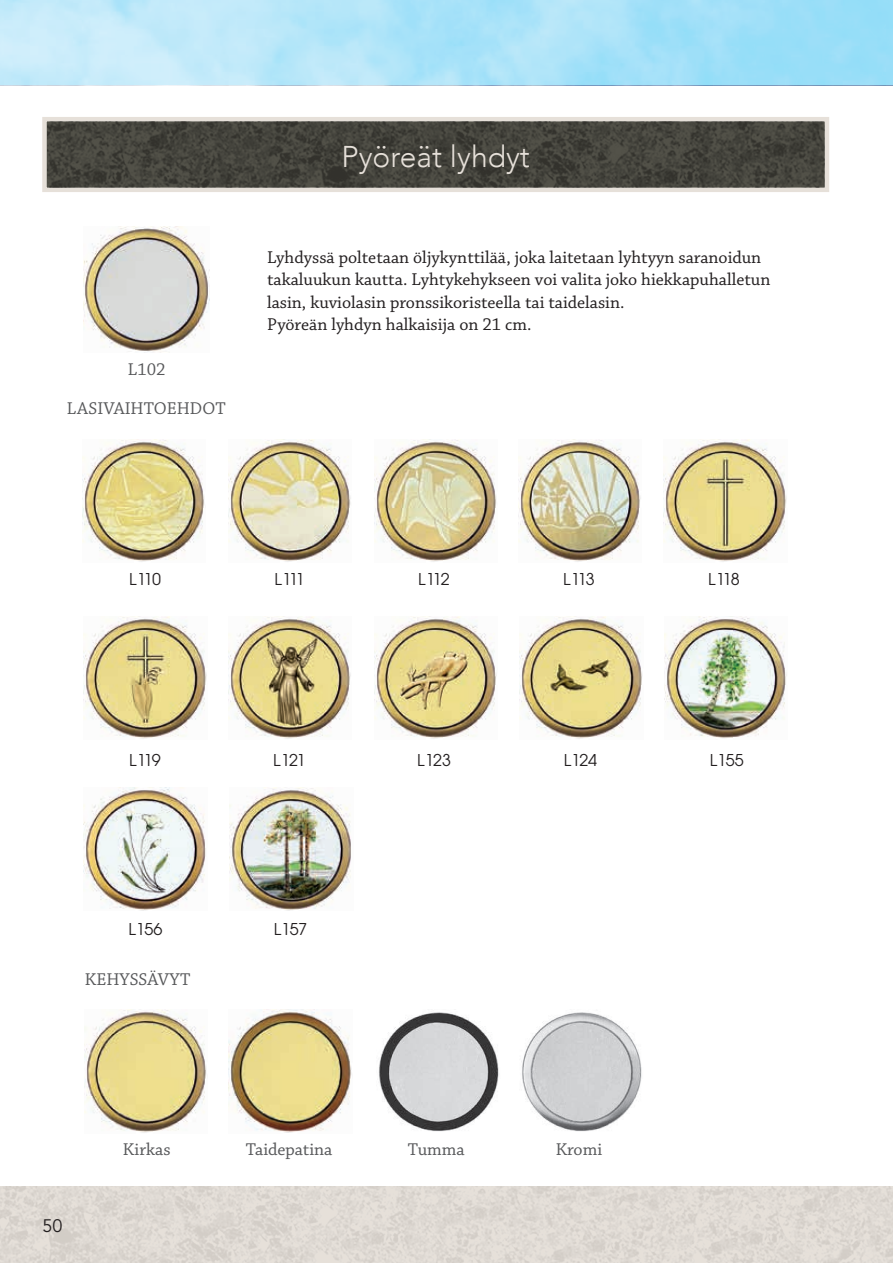
<style>
.page{position:relative;width:893px;height:1263px;background:#fff}
.page>*{position:absolute;margin:0;border:0;box-sizing:border-box;transform-origin:0 0}
.t1{font:300 30px "Avenir";color:#e6e0d9}
.t2{font:18px/22.5px "Chaparral Pro";color:#231f20}
.t3{font:18px "Chaparral Pro";color:#57585a}
.t4{font:18px "Avant Garde Gothic Itc T";letter-spacing:-.045em;color:#231f20}
.t5{font:18px "Avenir LT Std";color:#231f20}
</style>
<div class="page">
<img style="left:0;top:1186px;width:893px;height:77px">
<div style="left:42px;top:117px;width:787px;height:75px;background:#e6e0d9"></div>
<img style="left:47px;top:121px;width:778px;height:67px">
<img style="left:84px;top:226px;width:126px;height:126px">
<img style="left:664px;top:616px;width:123px;height:122px">
<img style="left:84px;top:787px;width:122px;height:123px">
<img style="left:229px;top:787px;width:122px;height:123px">
<img style="left:83px;top:439px;width:122px;height:123px">
<img style="left:229px;top:439px;width:122px;height:123px">
<img style="left:374px;top:439px;width:123px;height:123px">
<img style="left:519px;top:439px;width:122px;height:123px">
<img style="left:664px;top:439px;width:123px;height:123px">
<img style="left:84px;top:616px;width:123px;height:123px">
<img style="left:229px;top:616px;width:122px;height:123px">
<img style="left:375px;top:616px;width:122px;height:123px">
<img style="left:519px;top:616px;width:123px;height:123px">
<img style="left:521px;top:1012px;width:121px;height:119px">
<img style="left:84px;top:1010px;width:122px;height:123px">
<img style="left:229px;top:1010px;width:123px;height:123px">
<img style="left:379px;top:1012px;width:120px;height:119px">
<h1 class="t1" style="left:341px;top:139px;width:190px">Pyöreät lyhdyt</h1>
<p class="t3" style="left:128px;top:359px;width:39px">L102</p>
<p class="t3" style="left:67px;top:398px;width:160px">LASIVAIHTOEHDOT</p>
<p class="t2" style="left:267px;top:246px;width:505px">Lyhdyssä poltetaan öljykynttilää, joka laitetaan lyhtyyn saranoidun takaluukun kautta. Lyhtykehykseen voi valita joko hiekkapuhalletun lasin, kuviolasin pronssikoristeella tai taidelasin.<br>Pyöreän lyhdyn halkaisija on 21 cm.</p>
<p class="t4" style="left:129px;top:568px;width:33px">L110</p>
<p class="t4" style="left:275px;top:568px;width:32px">L111</p>
<p class="t4" style="left:418px;top:568px;width:33px">L112</p>
<p class="t4" style="left:563px;top:568px;width:33px">L113</p>
<p class="t4" style="left:708px;top:568px;width:33px">L118</p>
<p class="t4" style="left:129px;top:750px;width:33px">L119</p>
<p class="t4" style="left:273px;top:750px;width:34px">L121</p>
<p class="t4" style="left:417px;top:750px;width:35px">L123</p>
<p class="t4" style="left:564px;top:750px;width:35px">L124</p>
<p class="t4" style="left:710px;top:750px;width:35px">L155</p>
<p class="t4" style="left:128px;top:918px;width:35px">L156</p>
<p class="t4" style="left:274px;top:918px;width:35px">L157</p>
<p class="t3" style="left:85px;top:969px;width:107px">KEHYSSÄVYT</p>
<p class="t5" style="left:43px;top:1215px;width:22px">50</p>
<p class="t3" style="left:123px;top:1140px;width:49px">Kirkas</p>
<p class="t3" style="left:246px;top:1140px;width:88px">Taidepatina</p>
<p class="t3" style="left:408px;top:1140px;width:58px">Tumma</p>
<p class="t3" style="left:556px;top:1140px;width:48px">Kromi</p>
</div>
